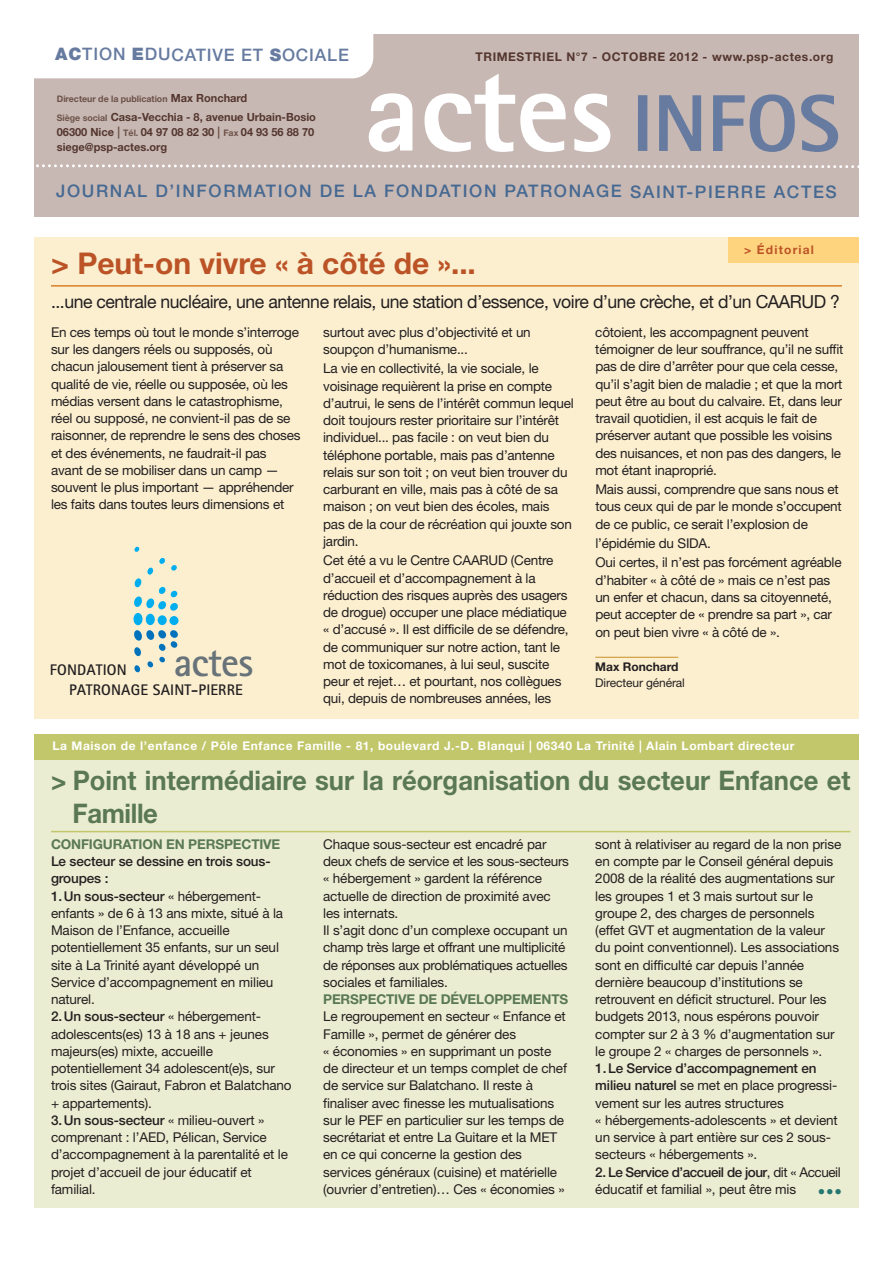
<style>
.page{position:relative;width:893px;height:1263px;background:#fff}
.page>*{position:absolute;margin:0;border:0;box-sizing:border-box;transform-origin:0 0}
.t1{font:800 117.45px "Rotis Sans Serif";color:#fff}
.t2{font:700 40.35px "Rotis Sans Serif";letter-spacing:-.02em;color:#687379}
.t3{font:700 30px "Helvetica Neue";color:#bb5326}
.t4{font:700 27px/33px "Helvetica Neue";letter-spacing:.005em;color:#5a7953;scale:.95 1}
.t5{font:18px "Helvetica Neue";letter-spacing:-.025em;color:#231f20}
.t6{font:500 17.4px "Helvetica Neue";letter-spacing:.095em;color:#466992}
.t7{font:500 17.25px "Helvetica Neue";letter-spacing:.05em;color:#677ba0}
.t8{font:700 15.3px "Rotis Sans Serif";letter-spacing:.01em;color:#231f20}
.t9{font:900 15px "Helvetica Neue";color:#26776f}
.t10{font:13.5px/17.2px "Helvetica Neue";letter-spacing:-.015em;color:#231f20}
.t11{font:700 13.5px "Helvetica Neue";letter-spacing:-.01em;color:#5a7953}
.t12{font:700 12px "Helvetica Neue";letter-spacing:.05em;color:#fff}
.t13{font:700 12px "Helvetica Neue";letter-spacing:.05em;color:#54362e}
.t14{font:12px "Helvetica Neue";letter-spacing:-.01em;color:#231f20}
.t15{font:700 12px "Helvetica Neue";color:#231f20}
.t16{font:700 12px "Helvetica Neue";letter-spacing:.1em;color:#bb5326}
.t17{font:700 11.25px/15px "Helvetica Neue";color:#54362e}
.t18{font:700 9px "Helvetica Neue";color:#6c5047}
.s1{font-weight:900}
.s2{font-size:80.7px;color:#677ba0}
.s3{font-size:11.25px;color:#54362e}
.s4{font-size:9px;color:#6d5248}
.s5{font-size:12px;color:#6d5248}
.s6{font-weight:500}
</style>
<div class="page">
<div style="left:34px;top:34px;width:825px;height:183px;background:#c7b8b3"></div>
<div style="left:1px;top:1px;width:372px;height:77px;background:#fff;border-radius:21px"></div>
<svg style="left:36px;top:164px;width:823px;height:4px"></svg>
<div style="left:34px;top:237px;width:825px;height:482px;background:#fbefd0"></div>
<hr style="left:595px;top:657px;width:83px;height:1px;background:#cf9a3d">
<div style="left:728px;top:237px;width:131px;height:26px;background:#fed47f"></div>
<div style="left:169px;top:616px;width:10px;height:9px;background:#00aeef;border-radius:50%"></div>
<div style="left:158px;top:615px;width:9px;height:10px;background:#00aeef;border-radius:50%"></div>
<div style="left:146px;top:614px;width:9px;height:11px;background:#00aeef;border-radius:50%"></div>
<div style="left:133px;top:613px;width:10px;height:12px;background:#00aeef;border-radius:50%"></div>
<div style="left:170px;top:603px;width:8px;height:8px;background:#00aeef;border-radius:50%"></div>
<div style="left:158px;top:601px;width:8px;height:8px;background:#00aeef;border-radius:4px"></div>
<svg style="left:134px;top:596px;width:21px;height:12px"></svg>
<div style="left:170px;top:591px;width:8px;height:6px;background:#00aeef;border-radius:50%"></div>
<div style="left:159px;top:587px;width:7px;height:7px;background:#00aeef;border-radius:50%"></div>
<div style="left:147px;top:568px;width:6px;height:7px;background:#00aeef;border-radius:50%"></div>
<svg style="left:134px;top:578px;width:8px;height:9px"></svg>
<svg style="left:171px;top:565px;width:6px;height:6px"></svg>
<svg style="left:159px;top:558px;width:6px;height:6px"></svg>
<svg style="left:134px;top:547px;width:5px;height:5px"></svg>
<div style="left:170px;top:630px;width:8px;height:8px;background:#0072bc;border-radius:50%"></div>
<div style="left:158px;top:630px;width:8px;height:8px;background:#0072bc;border-radius:4px"></div>
<svg style="left:134px;top:630px;width:21px;height:11px"></svg>
<svg style="left:170px;top:641px;width:8px;height:7px"></svg>
<div style="left:159px;top:644px;width:7px;height:7px;background:#0072bc;border-radius:50%"></div>
<div style="left:134px;top:665px;width:6px;height:7px;background:#0072bc;border-radius:50%"></div>
<svg style="left:134px;top:647px;width:7px;height:9px"></svg>
<svg style="left:159px;top:657px;width:6px;height:5px"></svg>
<svg style="left:147px;top:661px;width:6px;height:6px"></svg>
<hr style="left:51px;top:285px;width:791px;height:2px;background:#d97f27">
<div style="left:34px;top:735px;width:825px;height:473px;background:#ebedd2"></div>
<div style="left:34px;top:734px;width:825px;height:26px;background:#c2c76b"></div>
<hr style="left:51px;top:831px;width:799px;height:1px;background:#c2c76b">
<p class="t7" style="left:55px;top:48px;width:295px"><span class="s1">AC</span>TION <span class="s1">E</span>DUCATIVE ET <span class="s1">S</span>OCIALE</p>
<p class="t13" style="left:475px;top:52px;width:359px">TRIMESTRIEL N°7 - OCTOBRE 2012 - www.psp-actes.org</p>
<h1 class="t1" style="left:363px;top:70px;width:478px">actes <span class="s2">INFOS</span></h1>
<p class="t6" style="left:56px;top:185px;width:782px">JOURNAL D’INFORMATION DE LA FONDATION PATRONAGE SAINT-PIERRE ACTES</p>
<p class="t18" style="left:57px;top:96px;width:192px">Directeur de la publication <span class="s3">Max Ronchard</span></p>
<p class="t17" style="left:57px;top:111px;width:261px"><span class="s4">Siège social</span> Casa-Vecchia - 8, avenue Urbain-Bosio<br>06300 Nice <span class="s5">|</span> <span class="s4">Tél.</span> 04 97 08 82 30 <span class="s5">|</span> <span class="s4">Fax</span> 04 93 56 88 70 siege@psp-actes.org</p>
<h3 class="t3" style="left:51px;top:252px;width:426px">&gt; Peut-on vivre « à côté de »...</h3>
<p class="t16" style="left:744px;top:245px;width:71px">&gt; Éditorial</p>
<h3 class="t5" style="left:51px;top:295px;width:790px">...une centrale nucléaire, une antenne relais, une station d’essence, voire d’une crèche, et d’un CAARUD ?</h3>
<p class="t10" style="left:51px;top:325px;width:251px">En ces temps où tout le monde s’interroge sur les dangers réels ou supposés, où chacun jalousement tient à préserver sa qualité de vie, réelle ou supposée, où les médias versent dans le catastrophisme, réel ou supposé, ne convient-il pas de se raisonner, de reprendre le sens des choses et des événements, ne faudrait-il pas avant de se mobiliser dans un camp — souvent le plus important — appréhender les faits dans toutes leurs dimensions et</p>
<p class="t10" style="left:323px;top:325px;width:209px">surtout avec plus d’objectivité et un soupçon d’humanisme...</p>
<p class="t10" style="left:323px;top:361px;width:252px">La vie en collectivité, la vie sociale, le voisinage requièrent la prise en compte d’autrui, le sens de l’intérêt commun lequel doit toujours rester prioritaire sur l’intérêt individuel... pas facile : on veut bien du téléphone portable, mais pas d’antenne relais sur son toit ; on veut bien trouver du carburant en ville, mais pas à côté de sa maison ; on veut bien des écoles, mais pas de la cour de récréation qui jouxte son jardin.</p>
<p class="t10" style="left:323px;top:553px;width:247px">Cet été a vu le Centre CAARUD (Centre d’accueil et d’accompagnement à la réduction des risques auprès des usagers de drogue) occuper une place médiatique « d’accusé ». Il est difficile de se défendre, de communiquer sur notre action, tant le mot de toxicomanes, à lui seul, suscite peur et rejet… et pourtant, nos collègues qui, depuis de nombreuses années, les</p>
<h2 class="t2" style="left:174px;top:648px;width:81px">actes</h2>
<p class="t8" style="left:69px;top:684px;width:175px">PATRONAGE SAINT-PIERRE</p>
<p class="t8" style="left:50px;top:665px;width:78px">FONDATION</p>
<p class="t10" style="left:595px;top:325px;width:250px">côtoient, les accompagnent peuvent témoigner de leur souffrance, qu’il ne suffit pas de dire d’arrêter pour que cela cesse, qu’il s’agit bien de maladie ; et que la mort peut être au bout du calvaire. Et, dans leur travail quotidien, il est acquis le fait de préserver autant que possible les voisins des nuisances, et non pas des dangers, le mot étant inaproprié.</p>
<p class="t10" style="left:595px;top:482px;width:248px">Mais aussi, comprendre que sans nous et tous ceux qui de par le monde s’occupent de ce public, ce serait l’explosion de</p>
<p class="t10" style="left:595px;top:535px;width:248px;line-height:19.4px">l’épidémie du SIDA.<br>Oui certes, il n’est pas forcément agréable</p>
<p class="t10" style="left:595px;top:573px;width:238px">d’habiter « à côté de » mais ce n’est pas un enfer et chacun, dans sa citoyenneté, peut accepter de « prendre sa part », car on peut bien vivre « à côté de ».</p>
<p class="t15" style="left:595px;top:662px;width:85px">Max Ronchard</p>
<p class="t14" style="left:595px;top:678px;width:91px">Directeur général</p>
<p class="t12" style="left:53px;top:741px;width:743px">La Maison de l’enfance / Pôle Enfance Famille - 81, boulevard J.-D. Blanqui | 06340 La Trinité | Alain Lombart directeur</p>
<h3 class="t4" style="left:73px;top:766px;width:820px;text-indent:-22px">&gt; Point intermédiaire sur la réorganisation du secteur Enfance et<br>Famille</h3>
<p class="t10" style="left:323px;top:837px;width:247px">Chaque sous-secteur est encadré par deux chefs de service et les sous-secteurs « hébergement » gardent la référence actuelle de direction de proximité avec les internats.<br>Il s’agit donc d’un complexe occupant un champ très large et offrant une multiplicité de réponses aux problématiques actuelles sociales et familiales.</p>
<p class="t11" style="left:323px;top:994px;width:246px">PERSPECTIVE DE DÉVELOPPEMENTS</p>
<p class="t10" style="left:323px;top:1009px;width:245px">Le regroupement en secteur « Enfance et Famille », permet de générer des<br>« économies » en supprimant un poste de directeur et un temps complet de chef de service sur Balatchano. Il reste à finaliser avec finesse les mutualisations sur le PEF en particulier sur les temps de secrétariat et entre La Guitare et la MET en ce qui concerne la gestion des services généraux (cuisine) et matérielle (ouvrier d’entretien)… Ces « économies »</p>
<p class="t11" style="left:51px;top:839px;width:231px">CONFIGURATION EN PERSPECTIVE</p>
<p class="t10" style="left:51px;top:854px;width:242px"><span class="s6">Le secteur se dessine en trois sous&shy;groupes :<br>1.Un sous-secteur</span> « hébergement&shy;enfants » de 6 à 13 ans mixte, situé à la<br>Maison de l’Enfance, accueille potentiellement 35 enfants, sur un seul site à La Trinité ayant développé un<br>Service d’accompagnement en milieu naturel.<br><span class="s6">2.Un sous-secteur</span> « hébergement&shy;adolescents(es) 13 à 18 ans + jeunes majeurs(es) mixte, accueille potentiellement 34 adolescent(e)s, sur trois sites (Gairaut, Fabron et Balatchano + appartements).<br><span class="s6">3.Un sous-secteur</span> « milieu-ouvert » comprenant : l’AED, Pélican, Service d’accompagnement à la parentalité et le projet d’accueil de jour éducatif et familial.</p>
<p class="t10" style="left:595px;top:837px;width:248px">sont à relativiser au regard de la non prise en compte par le Conseil général depuis 2008 de la réalité des augmentations sur les groupes 1 et 3 mais surtout sur le groupe 2, des charges de personnels (effet GVT et augmentation de la valeur du point conventionnel). Les associations sont en difficulté car depuis l’année dernière beaucoup d’institutions se retrouvent en déficit structurel. Pour les budgets 2013, nous espérons pouvoir compter sur 2 à 3 % d’augmentation sur le groupe 2 « charges de personnels ».</p>
<p class="t10" style="left:595px;top:1061px;width:244px"><span class="s6">1.Le Service d’accompagnement en milieu naturel</span> se met en place progressi&shy;vement sur les autres structures<br>« hébergements-adolescents » et devient un service à part entière sur ces 2 sous&shy;secteurs « hébergements ».</p>
<p class="t10" style="left:595px;top:1164px;width:247px"><span class="s6">2. Le Service d’accueil de jour</span>, dit « Accueil éducatif et familial », peut être mis</p>
<p class="t9" style="left:818px;top:1186px;width:25px">•••</p>
</div>
